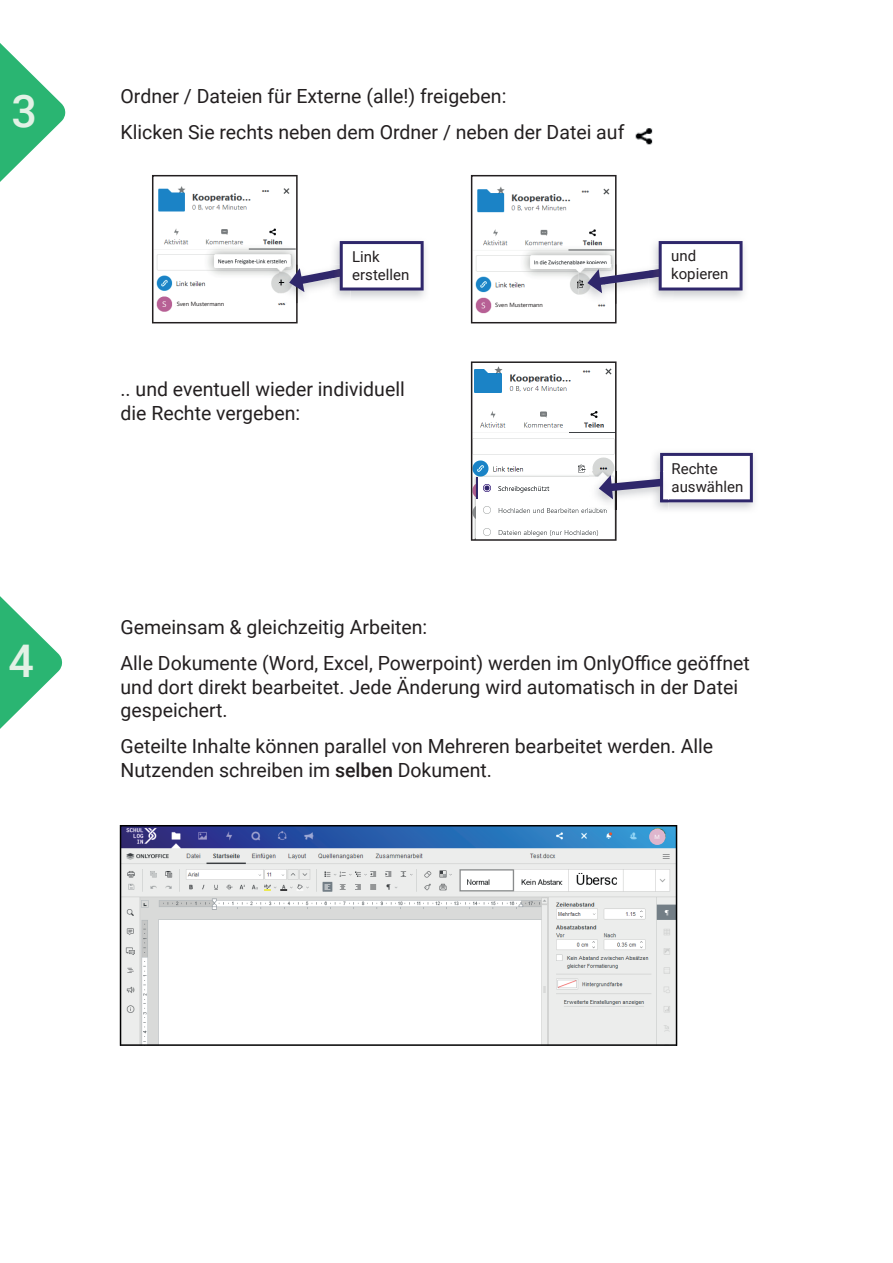
<style>
.page{position:relative;width:893px;height:1263px;background:#fff}
.page>*{position:absolute;margin:0;border:0;box-sizing:border-box;transform-origin:0 0}
.t1{font:500 45px "Roboto";color:#e2f1e5}
.t2{font:19.5px/23.4px "Roboto";color:#231f20}
.t3{font:15px/18px "Roboto";color:#231f20}
.t4{font:6px "Segoe UI";color:#231f20}
.t5{font:6px "Segoe UI";color:#fff}
.s1{font-weight:500}
</style>
<div class="page">
<svg style="left:0;top:43px;width:66px;height:139px"></svg>
<img style="left:635px;top:128px;width:18px;height:17px">
<svg style="left:152px;top:175px;width:272px;height:148px"></svg>
<svg style="left:471px;top:361px;width:282px;height:180px"></svg>
<img style="left:742px;top:241px;width:3px;height:54px">
<svg style="left:471px;top:175px;width:271px;height:148px"></svg>
<svg style="left:0;top:596px;width:62px;height:133px"></svg>
<svg style="left:120px;top:825px;width:557px;height:221px"></svg>
<div style="left:495px;top:303px;width:67px;height:8px;background:#fff"></div>
<div style="left:177px;top:302px;width:66px;height:8px;background:#fff"></div>
<div style="left:649px;top:828px;width:16px;height:17px;background:#deb6cd;border-radius:50%"></div>
<div style="left:476px;top:444px;width:24px;height:9px;background:#fff"></div>
<div style="left:480px;top:260px;width:24px;height:9px;background:#fff"></div>
<div style="left:161px;top:259px;width:24px;height:9px;background:#fff"></div>
<h1 class="t1" style="left:12px;top:79px;width:27px">3</h1>
<p class="t2" style="left:121px;top:77px;width:505px;line-height:36.2px">Ordner / Dateien für Externe (alle!) freigeben:<br>Klicken Sie rechts neben dem Ordner / neben der Datei auf</p>
<p class="t3" style="left:352px;top:247px;width:59px">Link erstellen</p>
<p class="t4" style="left:177px;top:298px;width:49px">Sven Mustermann</p>
<p class="t4" style="left:495px;top:300px;width:49px">Sven Mustermann</p>
<p class="t2" style="left:121px;top:377px;width:286px">.. und eventuell wieder individuell die Rechte vergeben:</p>
<p class="t3" style="left:671px;top:246px;width:59px">und kopieren</p>
<p class="t3" style="left:671px;top:459px;width:73px">Rechte auswählen</p>
<h1 class="t1" style="left:8px;top:630px;width:27px">4</h1>
<p class="t2" style="left:121px;top:608px;width:631px;line-height:36.2px">Gemeinsam &amp; gleichzeitig Arbeiten:<br>Alle Dokumente (Word, Excel, Powerpoint) werden im OnlyOffice geöffnet</p>
<p class="t2" style="left:121px;top:674px;width:619px">und dort direkt bearbeitet. Jede Änderung wird automatisch in der Datei gespeichert.</p>
<p class="t2" style="left:121px;top:734px;width:594px">Geteilte Inhalte können parallel von Mehreren bearbeitet werden. Alle<br>Nutzenden schreiben im <span class="s1">selben</span> Dokument.</p>
<p class="t5" style="left:655px;top:831px;width:7px">M</p>
</div>
